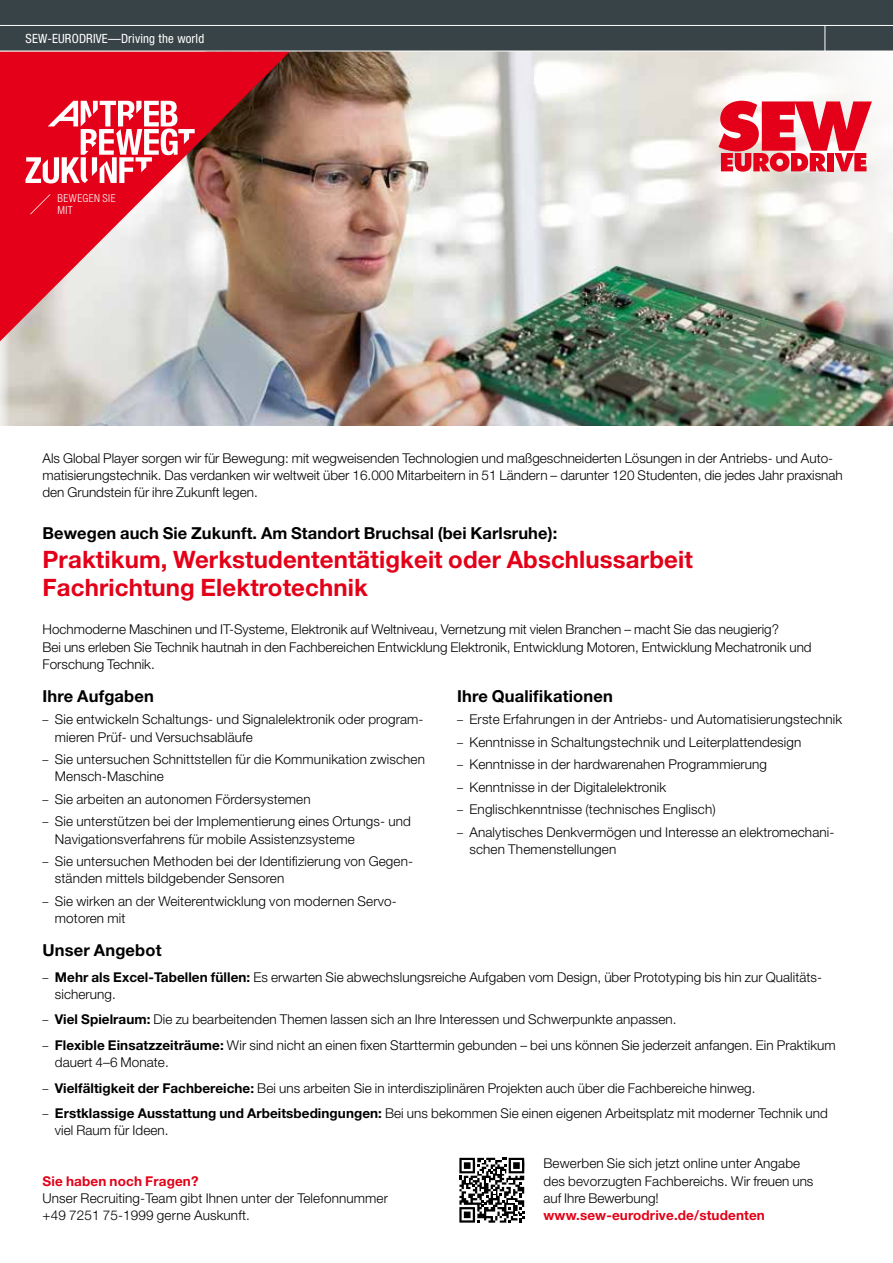
<style>
.page{position:relative;width:893px;height:1263px;background:#fff}
.page>*{position:absolute;margin:0;border:0;box-sizing:border-box;transform-origin:0 0}
.t1{font:700 24px/28.5px "Helvetica Neue LT Pro";letter-spacing:.005em;color:#e30018}
.t2{font:700 16.5px "Helvetica Neue LT Pro";letter-spacing:.005em;color:#000}
.t3{font:300 13.5px/17.2px "Helvetica Neue LT Pro";letter-spacing:.005em;color:#000}
.t4{font:700 13.5px "Helvetica Neue LT Pro";letter-spacing:.01em;color:#e30018}
.t5{font:condensed 12.75px "Helvetica Neue LT Pro";letter-spacing:.015em;color:#fff}
.t6{font:300 condensed 10.95px/11.9px "Helvetica Neue LT Pro";letter-spacing:.04em;color:#fff}
.s1{font-stretch:condensed;font-size:12px}
.s2{font-weight:700}
</style>
<div class="page">
<img style="left:0;top:52px;width:893px;height:373px">
<div style="left:0;top:0;width:893px;height:51px;background:#384347"></div>
<svg style="left:0;top:52px;width:290px;height:302px;background:#c7676a"></svg>
<svg style="left:825px;top:26px;width:1px;height:25px"></svg>
<svg style="left:718px;top:101px;width:154px;height:71px"></svg>
<svg style="left:26px;top:101px;width:169px;height:82px"></svg>
<svg style="left:30px;top:194px;width:21px;height:20px"></svg>
<hr style="left:0;top:25px;width:893px;height:1px;background:#fff">
<div style="left:457px;top:1157px;width:69px;height:68px;background:linear-gradient(to right,#fff,#fff)"></div>
<svg style="left:459px;top:1158px;width:65px;height:65px"></svg>
<p class="t5" style="left:26px;top:31px;width:180px">SEW-EURODRIVE—Driving the world</p>
<p class="t6" style="left:57px;top:192px;width:60px">BEWEGEN SIE<br>MIT</p>
<p class="t3" style="left:43px;top:449px;width:802px">Als Global Player sorgen wir für Bewegung: mit wegweisenden Technologien und maßgeschneiderten Lösungen in der Antriebs- und Auto&shy;matisierungstechnik. Das verdanken wir weltweit über 16.000 Mitarbeitern in 51 Ländern – darunter 120 Studenten, die jedes Jahr praxisnah den Grundstein für ihre Zukunft legen.</p>
<p class="t2" style="left:43px;top:523px;width:516px">Bewegen auch Sie Zukunft. Am Standort Bruchsal (bei Karlsruhe):</p>
<h1 class="t1" style="left:43px;top:544px;width:652px">Praktikum, Werkstudententätigkeit oder Abschlussarbeit<br>Fachrichtung Elektrotechnik</h1>
<p class="t3" style="left:43px;top:620px;width:771px">Hochmoderne Maschinen und IT-Systeme, Elektronik auf Weltniveau, Vernetzung mit vielen Branchen – macht Sie das neugierig?<br>Bei uns erleben Sie Technik hautnah in den Fachbereichen Entwicklung Elektronik, Entwicklung Motoren, Entwicklung Mechatronik und<br>Forschung Technik.</p>
<p class="t2" style="left:43px;top:685px;width:113px">Ihre Aufgaben</p>
<p class="t3" style="left:55px;top:711px;width:370px;text-indent:-12px"><span class="s1">–</span> Sie entwickeln Schaltungs- und Signalelektronik oder program&shy;mieren Prüf- und Versuchsabläufe</p>
<p class="t3" style="left:55px;top:750px;width:372px;text-indent:-12px"><span class="s1">–</span> Sie untersuchen Schnittstellen für die Kommunikation zwischen<br>Mensch-Maschine</p>
<p class="t3" style="left:43px;top:790px;width:270px"><span class="s1">–</span> Sie arbeiten an autonomen Fördersystemen</p>
<p class="t3" style="left:55px;top:813px;width:358px;text-indent:-12px"><span class="s1">–</span> Sie unterstützen bei der Implementierung eines Ortungs- und<br>Navigationsverfahrens für mobile Assistenzsysteme</p>
<p class="t3" style="left:55px;top:852px;width:360px;text-indent:-12px"><span class="s1">–</span> Sie untersuchen Methoden bei der Identifizierung von Gegen&shy;ständen mittels bildgebender Sensoren</p>
<p class="t3" style="left:55px;top:892px;width:343px;text-indent:-12px"><span class="s1">–</span> Sie wirken an der Weiterentwicklung von modernen Servo&shy;motoren mit</p>
<p class="t2" style="left:457px;top:685px;width:157px">Ihre Qualifikationen</p>
<p class="t3" style="left:457px;top:711px;width:387px"><span class="s1">–</span> Erste Erfahrungen in der Antriebs- und Automatisierungstechnik</p>
<p class="t3" style="left:457px;top:733px;width:346px"><span class="s1">–</span> Kenntnisse in Schaltungstechnik und Leiterplattendesign</p>
<p class="t3" style="left:457px;top:756px;width:312px"><span class="s1">–</span> Kenntnisse in der hardwarenahen Programmierung</p>
<p class="t3" style="left:457px;top:778px;width:211px"><span class="s1">–</span> Kenntnisse in der Digitalelektronik</p>
<p class="t3" style="left:457px;top:801px;width:260px"><span class="s1">–</span> Englischkenntnisse (technisches Englisch)</p>
<p class="t3" style="left:469px;top:823px;width:366px;text-indent:-12px"><span class="s1">–</span> Analytisches Denkvermögen und Interesse an elektromechani&shy;schen Themenstellungen</p>
<p class="t2" style="left:43px;top:940px;width:121px">Unser Angebot</p>
<p class="t3" style="left:55px;top:968px;width:769px;text-indent:-12px"><span class="s1">–</span> <span class="s2">Mehr als Excel-Tabellen füllen:</span> Es erwarten Sie abwechslungsreiche Aufgaben vom Design, über Prototyping bis hin zur Qualitäts&shy;sicherung.</p>
<p class="t3" style="left:43px;top:1011px;width:636px"><span class="s1">–</span> <span class="s2">Viel Spielraum:</span> Die zu bearbeitenden Themen lassen sich an Ihre Interessen und Schwerpunkte anpassen.</p>
<p class="t3" style="left:55px;top:1036px;width:782px;text-indent:-12px"><span class="s1">–</span> <span class="s2">Flexible Einsatzzeiträume:</span> Wir sind nicht an einen fixen Starttermin gebunden – bei uns können Sie jederzeit anfangen. Ein Praktikum dauert 4–6 Monate.</p>
<p class="t3" style="left:43px;top:1079px;width:714px"><span class="s1">–</span> <span class="s2">Vielfältigkeit der Fachbereiche:</span> Bei uns arbeiten Sie in interdisziplinären Projekten auch über die Fachbereiche hinweg.</p>
<p class="t3" style="left:55px;top:1104px;width:775px;text-indent:-12px"><span class="s1">–</span> <span class="s2">Erstklassige Ausstattung und Arbeitsbedingungen:</span> Bei uns bekommen Sie einen eigenen Arbeitsplatz mit moderner Technik und viel Raum für Ideen.</p>
<p class="t4" style="left:43px;top:1172px;width:158px">Sie haben noch Fragen?</p>
<p class="t3" style="left:43px;top:1189px;width:347px">Unser Recruiting-Team gibt Ihnen unter der Telefonnummer +49 7251 75-1999 gerne Auskunft.</p>
<p class="t3" style="left:543px;top:1155px;width:271px">Bewerben Sie sich jetzt online unter Angabe des bevorzugten Fachbereichs. Wir freuen uns auf Ihre Bewerbung!</p>
<p class="t4" style="left:543px;top:1207px;width:223px">www.sew-eurodrive.de/studenten</p>
</div>
